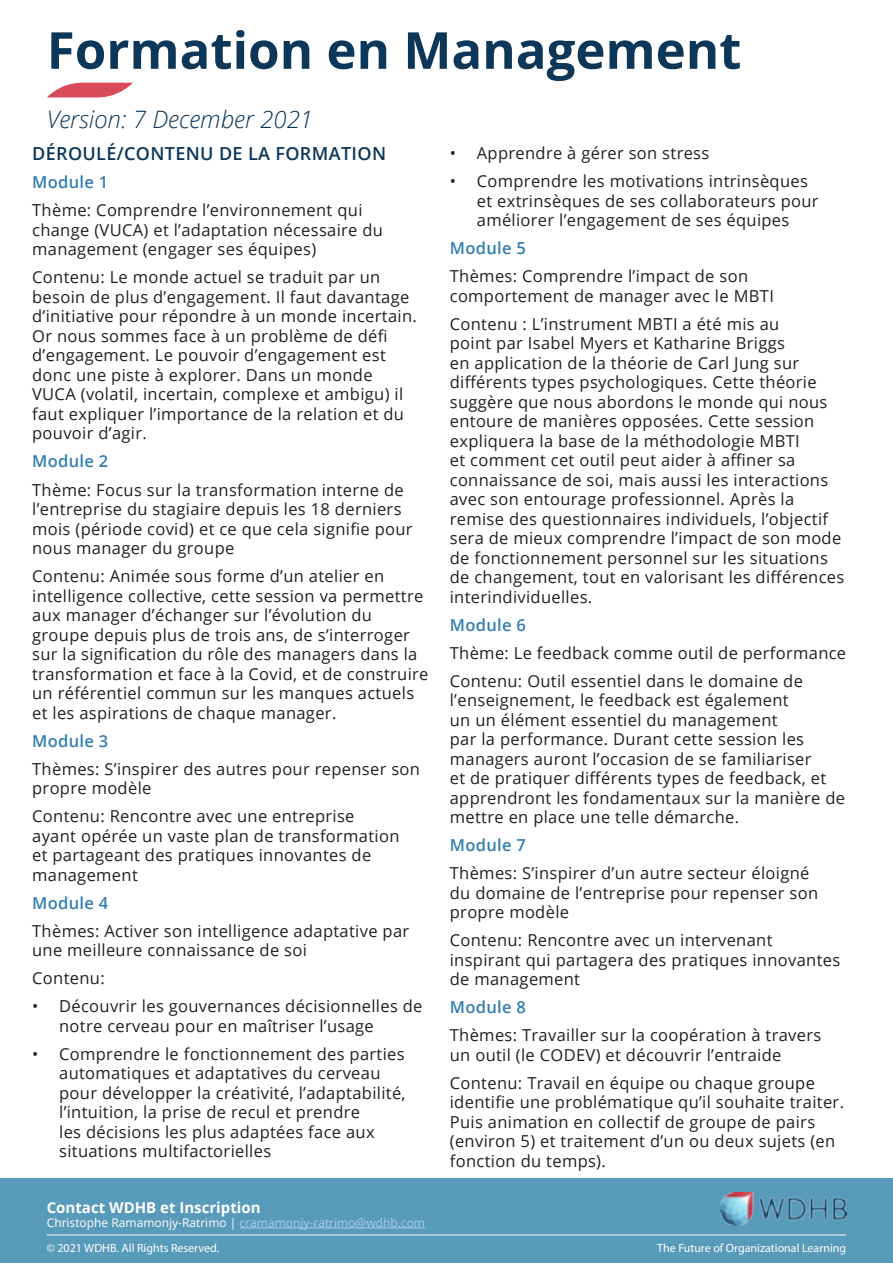
<style>
.page{position:relative;width:893px;height:1263px;background:#fff}
.page>*{position:absolute;margin:0;border:0;box-sizing:border-box;transform-origin:0 0}
.t1{font:700 51px "Open Sans";color:#0c3759}
.t2{font:italic 300 24px "Open Sans";color:#0c3759}
.t3{font:600 18px "Open Sans";letter-spacing:.02em;color:#0c3759}
.t4{font:16.5px/19.5px "Open Sans";letter-spacing:.02em;color:#231f20}
.t5{font:600 16.5px "Open Sans";letter-spacing:.02em;color:#317eb0}
.t6{font:700 15px "Open Sans";color:#fff}
.t7{font:12px "Myriad Pro";color:#fff}
.t8{font:12px "Open Sans";color:#fff}
.s1{color:#accdeb}
</style>
<div class="page">
<svg style="left:47px;top:83px;width:86px;height:14px"></svg>
<div style="left:0;top:1179px;width:893px;height:84px;background:#589aba"></div>
<hr style="left:47px;top:1234px;width:799px;height:1px;background:#fff">
<img style="left:720px;top:1192px;width:126px;height:33px">
<hr style="left:240px;top:1227px;width:185px;height:1px;background:#accdeb">
<h1 class="t1" style="left:47px;top:30px;width:696px">Formation en Management</h1>
<h2 class="t2" style="left:47px;top:106px;width:268px">Version: 7 December 2021</h2>
<p class="t3" style="left:32px;top:147px;width:355px">DÉROULÉ/CONTENU DE LA FORMATION</p>
<p class="t5" style="left:32px;top:176px;width:78px">Module 1</p>
<p class="t4" style="left:32px;top:202px;width:352px">Thème: Comprendre l’environnement qui change (VUCA) et l’adaptation nécessaire du management (engager ses équipes)</p>
<p class="t4" style="left:32px;top:269px;width:386px">Contenu: Le monde actuel se traduit par un besoin de plus d’engagement. Il faut davantage d’initiative pour répondre à un monde incertain.<br>Or nous sommes face à un problème de défi d’engagement. Le pouvoir d’engagement est donc une piste à explorer. Dans un monde VUCA (volatil, incertain, complexe et ambigu) il faut expliquer l’importance de la relation et du pouvoir d’agir.</p>
<p class="t5" style="left:32px;top:455px;width:78px">Module 2</p>
<p class="t4" style="left:32px;top:481px;width:382px">Thème: Focus sur la transformation interne de l’entreprise du stagiaire depuis les 18 derniers mois (période covid) et ce que cela signifie pour nous manager du groupe</p>
<p class="t4" style="left:32px;top:568px;width:398px">Contenu: Animée sous forme d’un atelier en intelligence collective, cette session va permettre aux manager d’échanger sur l’évolution du groupe depuis plus de trois ans, de s’interroger sur la signification du rôle des managers dans la transformation et face à la Covid, et de construire un référentiel commun sur les manques actuels et les aspirations de chaque manager.</p>
<p class="t5" style="left:32px;top:734px;width:78px">Module 3</p>
<p class="t4" style="left:32px;top:760px;width:389px">Thèmes: S’inspirer des autres pour repenser son propre modèle</p>
<p class="t4" style="left:32px;top:808px;width:369px">Contenu: Rencontre avec une entreprise ayant opérée un vaste plan de transformation et partageant des pratiques innovantes de management</p>
<p class="t5" style="left:32px;top:896px;width:78px">Module 4</p>
<p class="t4" style="left:32px;top:922px;width:379px">Thèmes: Activer son intelligence adaptative par une meilleure connaissance de soi</p>
<p class="t4" style="left:32px;top:970px;width:74px">Contenu:</p>
<p class="t4" style="left:59px;top:998px;width:365px;text-indent:-27px">• Découvrir les gouvernances décisionnelles de notre cerveau pour en maîtriser l’usage</p>
<p class="t4" style="left:59px;top:1045px;width:348px;text-indent:-27px">• Comprendre le fonctionnement des parties automatiques et adaptatives du cerveau pour développer la créativité, l’adaptabilité, l’intuition, la prise de recul et prendre<br>les décisions les plus adaptées face aux situations multifactorielles</p>
<p class="t4" style="left:450px;top:145px;width:261px">• Apprendre à gérer son stress</p>
<p class="t4" style="left:477px;top:173px;width:343px;text-indent:-27px">• Comprendre les motivations intrinsèques et extrinsèques de ses collaborateurs pour améliorer l’engagement de ses équipes</p>
<p class="t5" style="left:450px;top:242px;width:78px">Module 5</p>
<p class="t4" style="left:450px;top:268px;width:326px">Thèmes: Comprendre l’impact de son comportement de manager avec le MBTI</p>
<p class="t4" style="left:450px;top:316px;width:396px">Contenu : L’instrument MBTI a été mis au<br>point par Isabel Myers et Katharine Briggs<br>en application de la théorie de Carl Jung sur différents types psychologiques. Cette théorie suggère que nous abordons le monde qui nous entoure de manières opposées. Cette session expliquera la base de la méthodologie MBTI<br>et comment cet outil peut aider à affiner sa connaissance de soi, mais aussi les interactions avec son entourage professionnel. Après la remise des questionnaires individuels, l’objectif sera de mieux comprendre l’impact de son mode de fonctionnement personnel sur les situations de changement, tout en valorisant les différences interindividuelles.</p>
<p class="t5" style="left:450px;top:618px;width:78px">Module 6</p>
<p class="t4" style="left:450px;top:640px;width:398px;line-height:28px">Thème: Le feedback comme outil de performance<br>Contenu: Outil essentiel dans le domaine de</p>
<p class="t4" style="left:450px;top:692px;width:397px">l’enseignement, le feedback est également<br>un un élément essentiel du management<br>par la performance. Durant cette session les managers auront l’occasion de se familiariser<br>et de pratiquer différents types de feedback, et apprendront les fondamentaux sur la manière de mettre en place une telle démarche.</p>
<p class="t5" style="left:450px;top:839px;width:78px">Module 7</p>
<p class="t4" style="left:450px;top:865px;width:370px">Thèmes: S’inspirer d’un autre secteur éloigné du domaine de l’entreprise pour repenser son propre modèle</p>
<p class="t4" style="left:450px;top:932px;width:392px">Contenu: Rencontre avec un intervenant inspirant qui partagera des pratiques innovantes de management</p>
<p class="t5" style="left:450px;top:1001px;width:78px">Module 8</p>
<p class="t4" style="left:450px;top:1027px;width:373px">Thèmes: Travailler sur la coopération à travers un outil (le CODEV) et découvrir l’entraide</p>
<p class="t4" style="left:450px;top:1075px;width:396px">Contenu: Travail en équipe ou chaque groupe identifie une problématique qu’il souhaite traiter.<br>Puis animation en collectif de groupe de pairs (environ 5) et traitement d’un ou deux sujets (en fonction du temps).</p>
<p class="t6" style="left:47px;top:1201px;width:215px">Contact WDHB et Inscription</p>
<p class="t8" style="left:47px;top:1218px;width:380px">Christophe Ramamonjy-Ratrimo | <span class="s1">cramamonjy-ratrimo@wdhb.com</span></p>
<p class="t7" style="left:47px;top:1244px;width:174px">© 2021 WDHB. All Rights Reserved.</p>
<p class="t7" style="left:657px;top:1244px;width:190px">The Future of Organizational Learning</p>
</div>
